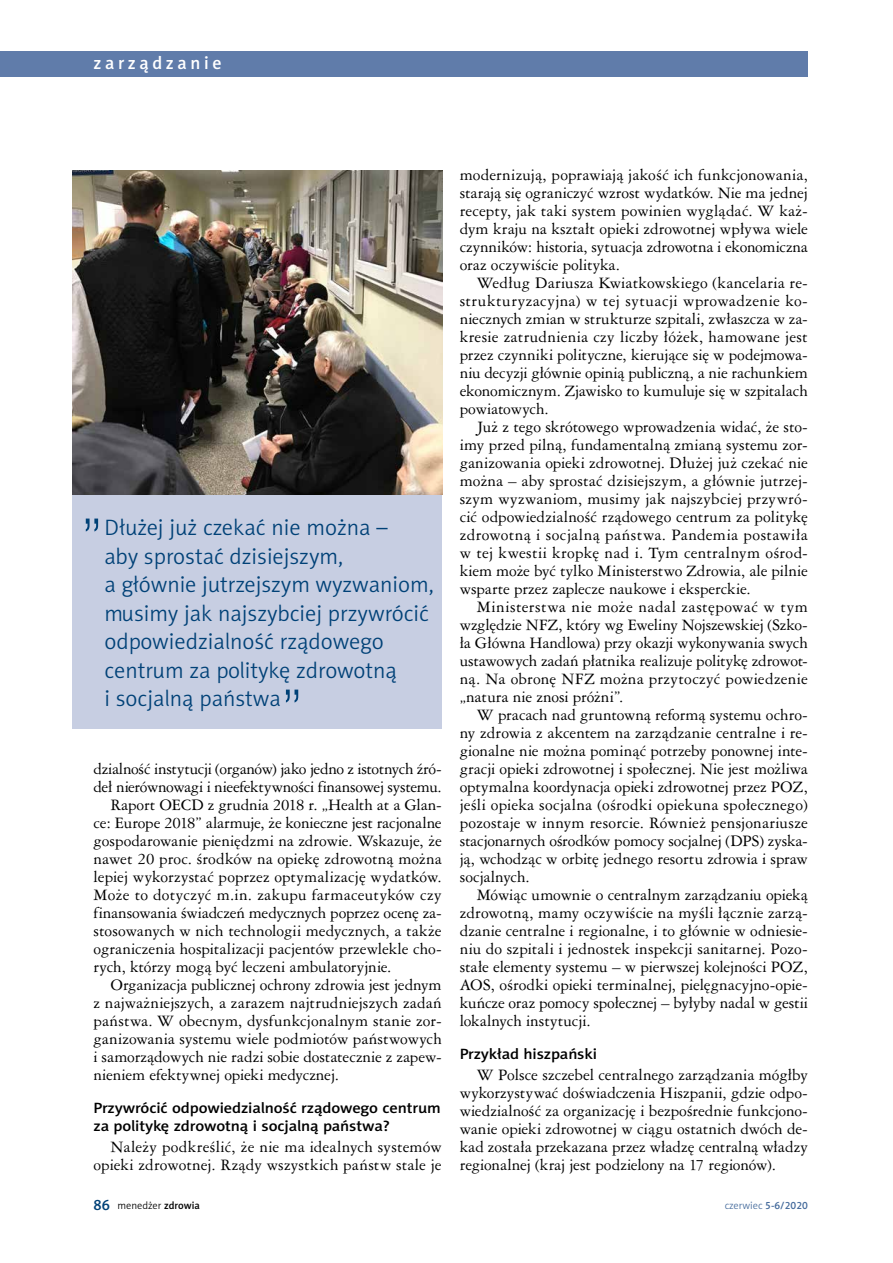
<style>
.page{position:relative;width:893px;height:1263px;background:#fff}
.page>*{position:absolute;margin:0;border:0;box-sizing:border-box;transform-origin:0 0}
.t1{font:52.5px "Swis 721 Lt PL";color:#004177}
.t2{font:22.5px/28.5px "Naomi Sans EFN Light";color:#004177}
.t3{font:18px "Naomi Sans EFN Medium";letter-spacing:.2em;color:#fff}
.t4{font:15px/18px "Ameri Garmnd PL";color:#000;text-align:justify}
.t5{font:15px "Ameri Garmnd PL";letter-spacing:-.02em;color:#000}
.t6{font:15px/18px "Naomi Sans EFN Medium";letter-spacing:-.01em;color:#000;scale:1.1 1}
.t7{font:15px "Ameri Garmnd PL";letter-spacing:.02em;color:#000}
.t8{font:10.5px "Naomi Sans EFN Light";color:#000}
.t9{font:10.5px "Naomi Sans EFN Light";color:#456b9c}
.s1{font-family:"Naomi Sans EFN Medium";font-size:15px;color:#004177}
.s2{font-family:"Naomi Sans EFN Medium"}
</style>
<div class="page">
<div style="left:72px;top:495px;width:370px;height:234px;background:#c7cee2"></div>
<div style="left:0;top:51px;width:808px;height:26px;background:#607caa"></div>
<img style="left:72px;top:170px;width:370px;height:325px">
<p class="t3" style="left:94px;top:52px;width:129px">zarządzanie</p>
<h1 class="t1" style="left:81px;top:505px;width:24px">”</h1>
<h2 class="t2" style="left:104px;top:513px;width:331px">Dłużej już czekać nie można –<br>aby sprostać dzisiejszym,<br>a głównie jutrzejszym wyzwaniom, musimy jak najszybciej przywrócić odpowiedzialność rządowego centrum za politykę zdrowotną<br>i socjalną państwa</h2>
<h1 class="t1" style="left:281px;top:676px;width:24px">”</h1>
<p class="t5" style="left:94px;top:759px;width:350px">dzialność instytucji (organów) jako jedno z istotnych źró-</p>
<p class="t5" style="left:94px;top:777px;width:350px">deł nierównowagi i nieefektywności finansowej systemu.</p>
<p class="t4" style="left:111px;top:795px;width:333px">Raport OECD z grudnia 2018 r. „Health at a Glan-</p>
<p class="t4" style="left:94px;top:813px;width:350px">ce: Europe 2018” alarmuje, że konieczne jest racjonalne</p>
<p class="t4" style="left:94px;top:831px;width:350px">gospodarowanie pieniędzmi na zdrowie. Wskazuje, że</p>
<p class="t4" style="left:94px;top:849px;width:350px">nawet 20 proc. środków na opiekę zdrowotną można</p>
<p class="t4" style="left:94px;top:867px;width:350px">lepiej wykorzystać poprzez optymalizację wydatków.</p>
<p class="t7" style="left:94px;top:885px;width:350px">Może to dotyczyć m.in. zakupu farmaceutyków czy</p>
<p class="t4" style="left:94px;top:903px;width:350px">finansowania świadczeń medycznych poprzez ocenę za-</p>
<p class="t4" style="left:94px;top:921px;width:350px">stosowanych w nich technologii medycznych, a także</p>
<p class="t4" style="left:94px;top:939px;width:350px">ograniczenia hospitalizacji pacjentów przewlekle cho-</p>
<p class="t4" style="left:94px;top:957px;width:299px">rych, którzy mogą być leczeni ambulatoryjnie.</p>
<p class="t4" style="left:111px;top:975px;width:333px">Organizacja publicznej ochrony zdrowia jest jednym</p>
<p class="t4" style="left:94px;top:993px;width:350px">z najważniejszych, a zarazem najtrudniejszych zadań</p>
<p class="t4" style="left:94px;top:1011px;width:350px">państwa. W obecnym, dysfunkcjonalnym stanie zor-</p>
<p class="t4" style="left:94px;top:1029px;width:350px">ganizowania systemu wiele podmiotów państwowych</p>
<p class="t4" style="left:94px;top:1047px;width:350px">i samorządowych nie radzi sobie dostatecznie z zapew-</p>
<p class="t4" style="left:94px;top:1065px;width:247px">nieniem efektywnej opieki medycznej.</p>
<p class="t6" style="left:94px;top:1099px;width:317px">Przywrócić odpowiedzialność rządowego centrum za politykę zdrowotną i socjalną państwa?</p>
<p class="t4" style="left:94px;top:1137px;width:350px;text-align:right">Należy podkreślić, że nie ma idealnych systemów opieki zdrowotnej. Rządy wszystkich państw stale je</p>
<p class="t4" style="left:460px;top:165px;width:350px">modernizują, poprawiają jakość ich funkcjonowania, starają się ograniczyć wzrost wydatków. Nie ma jednej recepty, jak taki system powinien wyglądać. W każ&shy;dym kraju na kształt opieki zdrowotnej wpływa wiele czynników: historia, sytuacja zdrowotna i ekonomiczna oraz oczywiście polityka.</p>
<p class="t4" style="left:460px;top:273px;width:350px;text-indent:17px">Według Dariusza Kwiatkowskiego (kancelaria re&shy;strukturyzacyjna) w tej sytuacji wprowadzenie ko&shy;niecznych zmian w strukturze szpitali, zwłaszcza w za&shy;kresie zatrudnienia czy liczby łóżek, hamowane jest przez czynniki polityczne, kierujące się w podejmowa&shy;niu decyzji głównie opinią publiczną, a nie rachunkiem ekonomicznym. Zjawisko to kumuluje się w szpitalach powiatowych.</p>
<p class="t4" style="left:460px;top:417px;width:350px;text-indent:17px">Już z tego skrótowego wprowadzenia widać, że sto&shy;imy przed pilną, fundamentalną zmianą systemu zor&shy;ganizowania opieki zdrowotnej. Dłużej już czekać nie można – aby sprostać dzisiejszym, a głównie jutrzej&shy;szym wyzwaniom, musimy jak najszybciej przywró&shy;cić odpowiedzialność rządowego centrum za politykę zdrowotną i socjalną państwa. Pandemia postawiła w tej kwestii kropkę nad i. Tym centralnym ośrod&shy;kiem może być tylko Ministerstwo Zdrowia, ale pilnie wsparte przez zaplecze naukowe i eksperckie.</p>
<p class="t4" style="left:460px;top:597px;width:350px;text-indent:17px">Ministerstwa nie może nadal zastępować w tym względzie NFZ, który wg Eweliny Nojszewskiej (Szko&shy;ła Główna Handlowa) przy okazji wykonywania swych ustawowych zadań płatnika realizuje politykę zdrowot&shy;ną. Na obronę NFZ można przytoczyć powiedzenie „natura nie znosi próżni”.</p>
<p class="t4" style="left:460px;top:705px;width:350px;text-indent:17px">W pracach nad gruntowną reformą systemu ochro&shy;ny zdrowia z akcentem na zarządzanie centralne i re&shy;gionalne nie można pominąć potrzeby ponownej inte&shy;gracji opieki zdrowotnej i społecznej. Nie jest możliwa optymalna koordynacja opieki zdrowotnej przez POZ, jeśli opieka socjalna (ośrodki opiekuna społecznego) pozostaje w innym resorcie. Również pensjonariusze stacjonarnych ośrodków pomocy socjalnej (DPS) zyska&shy;ją, wchodząc w orbitę jednego resortu zdrowia i spraw socjalnych.</p>
<p class="t4" style="left:460px;top:885px;width:350px;text-indent:17px">Mówiąc umownie o centralnym zarządzaniu opieką zdrowotną, mamy oczywiście na myśli łącznie zarzą&shy;dzanie centralne i regionalne, i to głównie w odniesie&shy;niu do szpitali i jednostek inspekcji sanitarnej. Pozo&shy;stałe elementy systemu – w pierwszej kolejności POZ, AOS, ośrodki opieki terminalnej, pielęgnacyjno-opie&shy;kuńcze oraz pomocy społecznej – byłyby nadal w gestii lokalnych instytucji.</p>
<p class="t6" style="left:460px;top:1045px;width:126px">Przykład hiszpański</p>
<p class="t4" style="left:460px;top:1065px;width:350px;text-indent:17px">W Polsce szczebel centralnego zarządzania mógłby wykorzystywać doświadczenia Hiszpanii, gdzie odpo&shy;wiedzialność za organizację i bezpośrednie funkcjono&shy;wanie opieki zdrowotnej w ciągu ostatnich dwóch de&shy;kad została przekazana przez władzę centralną władzy regionalnej (kraj jest podzielony na 17 regionów).</p>
<p class="t8" style="left:94px;top:1199px;width:108px"><span class="s1">86</span> menedżer <span class="s2">zdrowia</span></p>
<p class="t9" style="left:725px;top:1199px;width:85px">czerwiec <span class="s2">5-6/2020</span></p>
</div>
